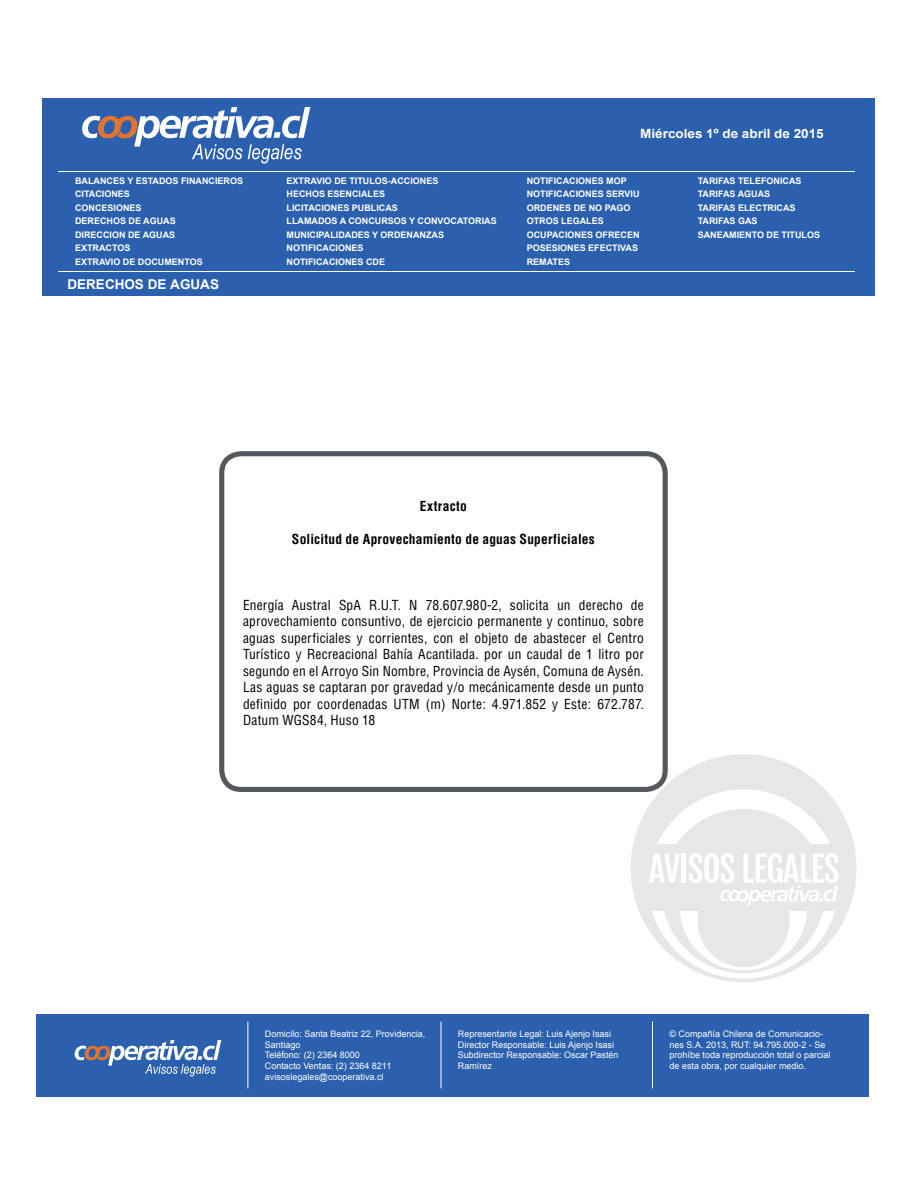
<style>
.page{position:relative;width:918px;height:1188px;background:#fff}
.page>*{position:absolute;margin:0;border:0;box-sizing:border-box;transform-origin:0 0}
.t1{font:condensed 13.5px/16.5px "Helvetica";letter-spacing:.015em;color:#000;text-align:justify}
.t2{font:700 condensed 13.5px "Helvetica";letter-spacing:.015em;color:#000}
.t3{font:700 13.5px "Arial";color:#fff}
.t4{font:700 condensed 13.5px "Helvetica";letter-spacing:.035em;color:#000}
.t5{font:700 12.75px "Arial";color:#fff;scale:1.06 1}
.t6{font:700 9px/13.5px "Arial";color:#fff}
.t7{font:9px/10.8px "Arial";color:#fff}
</style>
<div class="page">
<div style="left:42px;top:99px;width:833px;height:197px;background:#2a60ad"></div>
<div style="left:36px;top:1014px;width:833px;height:83px;background:#2a60ad"></div>
<hr style="left:441px;top:1022px;width:1px;height:66px;background:#fff">
<hr style="left:652px;top:1022px;width:1px;height:66px;background:#fff">
<hr style="left:248px;top:1022px;width:1px;height:66px;background:#fff">
<svg style="left:75px;top:1040px;width:146px;height:36px"></svg>
<svg style="left:631px;top:754px;width:226px;height:228px"></svg>
<div style="left:648px;top:789px;width:191px;height:190px;background:#fff;border-radius:50%"></div>
<div style="left:662px;top:809px;width:164px;height:164px;background:#e6e7e9;border-radius:50%"></div>
<div style="left:680px;top:845px;width:127px;height:126px;background:#fff;border-radius:50%"></div>
<div style="left:697px;top:874px;width:93px;height:93px;background:#e6e7e9;border-radius:50%"></div>
<div style="left:638px;top:844px;width:209px;height:66px;background:#e6e7e9"></div>
<svg style="left:649px;top:854px;width:31px;height:29px"></svg>
<hr style="left:682px;top:854px;width:4px;height:29px;background:#fff">
<svg style="left:689px;top:853px;width:150px;height:53px"></svg>
<svg style="left:82px;top:107px;width:228px;height:57px"></svg>
<hr style="left:58px;top:171px;width:797px;height:1px;background:#fff">
<hr style="left:58px;top:271px;width:797px;height:1px;background:#fff">
<div style="left:219px;top:451px;width:449px;height:341px;border:5px solid #55585d;border-radius:19px"></div>
<h2 class="t5" style="left:640px;top:125px;width:175px">Miércoles 1º de abril de 2015</h2>
<p class="t6" style="left:75px;top:174px;width:170px">BALANCES Y ESTADOS FINANCIEROS<br>CITACIONES<br>CONCESIONES<br>DERECHOS DE AGUAS<br>DIRECCION DE AGUAS<br>EXTRACTOS<br>EXTRAVIO DE DOCUMENTOS</p>
<p class="t6" style="left:287px;top:174px;width:212px">EXTRAVIO DE TITULOS-ACCIONES<br>HECHOS ESENCIALES<br>LICITACIONES PUBLICAS<br>LLAMADOS A CONCURSOS Y CONVOCATORIAS<br>MUNICIPALIDADES Y ORDENANZAS<br>NOTIFICACIONES<br>NOTIFICACIONES CDE</p>
<p class="t6" style="left:527px;top:174px;width:114px">NOTIFICACIONES MOP<br>NOTIFICACIONES SERVIU<br>ORDENES DE NO PAGO<br>OTROS LEGALES<br>OCUPACIONES OFRECEN<br>POSESIONES EFECTIVAS<br>REMATES</p>
<p class="t6" style="left:698px;top:174px;width:124px">TARIFAS TELEFONICAS<br>TARIFAS AGUAS<br>TARIFAS ELECTRICAS<br>TARIFAS GAS<br>SANEAMIENTO DE TITULOS</p>
<h1 class="t3" style="left:67px;top:275px;width:153px">DERECHOS DE AGUAS</h1>
<h1 class="t4" style="left:420px;top:498px;width:49px">Extracto</h1>
<h1 class="t2" style="left:292px;top:531px;width:304px">Solicitud de Aprovechamiento de aguas Superficiales</h1>
<p class="t1" style="left:243px;top:597px;width:402px">Energía Austral SpA R.U.T. N 78.607.980-2, solicita un derecho de aprovechamiento consuntivo, de ejercicio permanente y continuo, sobre aguas superficiales y corrientes, con el objeto de abastecer el Centro Turístico y Recreacional Bahía Acantilada. por un caudal de 1 litro por segundo en el Arroyo Sin Nombre, Provincia de Aysén, Comuna de Aysén.<br>Las aguas se captaran por gravedad y/o mecánicamente desde un punto definido por coordenadas UTM (m) Norte: 4.971.852 y Este: 672.787.<br>Datum WGS84, Huso 18</p>
<p class="t7" style="left:265px;top:1028px;width:162px">Domicilo: Santa Beatriz 22, Providencia,<br>Santiago<br>Teléfono: (2) 2364 8000<br>Contacto Ventas: (2) 2364 8211 avisoslegales@cooperativa.cl</p>
<p class="t7" style="left:458px;top:1028px;width:162px">Representante Legal: Luis Ajenjo Isasi<br>Director Responsable: Luis Ajenjo Isasi<br>Subdirector Responsable: Oscar Pastén<br>Ramírez</p>
<p class="t7" style="left:670px;top:1028px;width:163px">© Compañía Chilena de Comunicacio&shy;nes S.A. 2013, RUT: 94.795.000-2 - Se prohíbe toda reproducción total o parcial de esta obra, por cualquier medio.</p>
</div>
